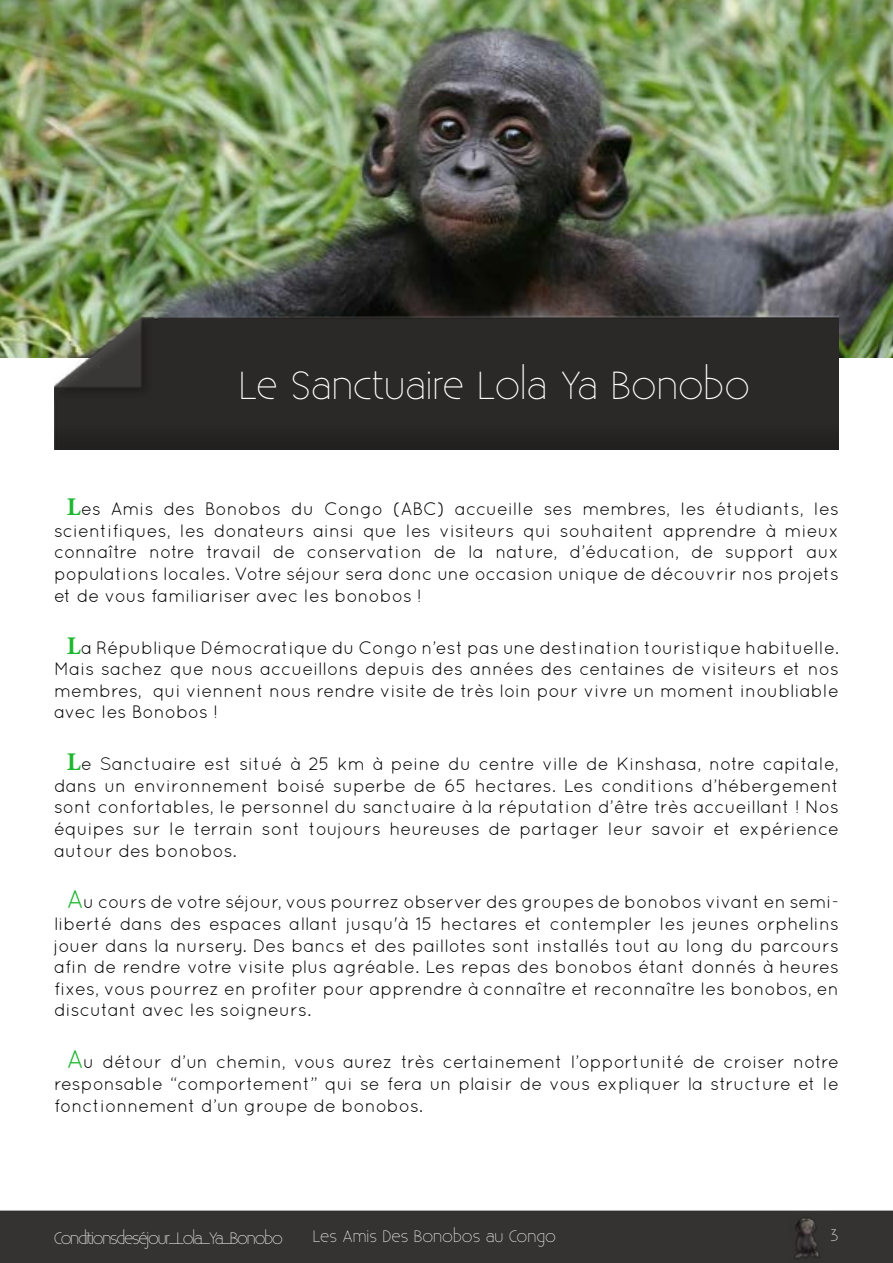
<style>
.page{position:relative;width:893px;height:1263px;background:#fff}
.page>*{position:absolute;margin:0;border:0;box-sizing:border-box;transform-origin:0 0}
.t1{font:300 39px "Existence";color:#fff}
.t2{font:18px/21.6px "Quicksand";color:#000;text-align:justify}
.t3{font:300 16.5px "Existence";letter-spacing:-.07em;color:#fff}
.t4{font:300 16.5px "Existence";color:#fff}
.s1{font-family:"Minion Pro";font-weight:700;font-size:25.5px;color:#1bb72d}
.s2{font-size:25.5px;color:#1bb72d}
</style>
<div class="page">
<div style="left:0;top:1210px;width:893px;height:53px;background:#353332"></div>
<img style="left:0;top:0;width:893px;height:357px">
<img style="left:54px;top:309px;width:785px;height:140px">
<img style="left:788px;top:1213px;width:36px;height:50px">
<h1 class="t1" style="left:239px;top:364px;width:513px">Le Sanctuaire Lola Ya Bonobo</h1>
<p class="t2" style="left:54px;top:498px;width:786px;text-indent:13px"><span class="s1">L</span>es Amis des Bonobos du Congo (ABC) accueille ses membres, les étudiants, les scientifiques, les donateurs ainsi que les visiteurs qui souhaitent apprendre à mieux connaître notre travail de conservation de la nature, d’éducation, de support aux populations locales. Votre séjour sera donc une occasion unique de découvrir nos projets et de vous familiariser avec les bonobos !</p>
<p class="t2" style="left:54px;top:636px;width:786px;text-indent:13px"><span class="s1">L</span>a République Démocratique du Congo n’est pas une destination touristique habituelle.<br>Mais sachez que nous accueillons depuis des années des centaines de visiteurs et nos membres, qui viennent nous rendre visite de très loin pour vivre un moment inoubliable avec les Bonobos !</p>
<p class="t2" style="left:54px;top:753px;width:786px;text-indent:13px"><span class="s1">L</span>e Sanctuaire est situé à 25 km à peine du centre ville de Kinshasa, notre capitale, dans un environnement boisé superbe de 65 hectares. Les conditions d’hébergement sont confortables, le personnel du sanctuaire à la réputation d’être très accueillant ! Nos équipes sur le terrain sont toujours heureuses de partager leur savoir et expérience autour des bonobos.</p>
<p class="t2" style="left:54px;top:891px;width:786px;text-indent:13px"><span class="s2">A</span>u cours de votre séjour, vous pourrez observer des groupes de bonobos vivant en semi&shy;liberté dans des espaces allant jusqu'à 15 hectares et contempler les jeunes orphelins jouer dans la nursery. Des bancs et des paillotes sont installés tout au long du parcours afin de rendre votre visite plus agréable. Les repas des bonobos étant donnés à heures fixes, vous pourrez en profiter pour apprendre à connaître et reconnaître les bonobos, en discutant avec les soigneurs.</p>
<p class="t2" style="left:54px;top:1051px;width:786px;text-indent:13px"><span class="s2">A</span>u détour d’un chemin, vous aurez très certainement l’opportunité de croiser notre responsable “comportement” qui se fera un plaisir de vous expliquer la structure et le fonctionnement d’un groupe de bonobos.</p>
<p class="t3" style="left:54px;top:1229px;width:230px">Conditions de séjour_Lola_Ya_Bonobo</p>
<p class="t4" style="left:313px;top:1227px;width:245px">Les Amis Des Bonobos au Congo</p>
<p class="t3" style="left:830px;top:1226px;width:10px">3</p>
</div>
